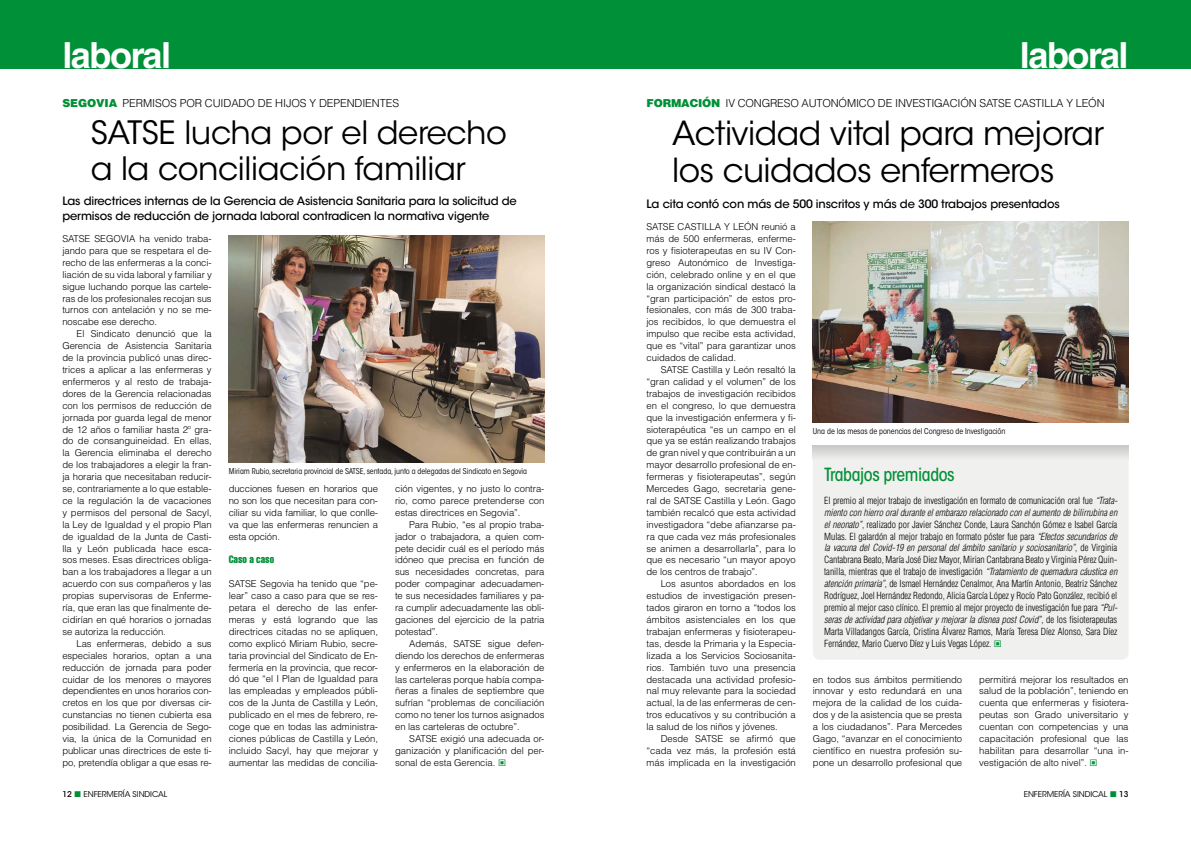
<style>
.page{position:relative;width:1191px;height:842px;background:#fff}
.page>*{position:absolute;margin:0;border:0;box-sizing:border-box;transform-origin:0 0}
.t1{font:700 36px "Helvetica LT Std";letter-spacing:-.04em;color:#fff}
.t2{font:33px/37px "ITC Avant Garde Std";letter-spacing:-.015em;color:#000}
.t3{font:32px/36px "ITC Avant Garde Std";letter-spacing:-.01em;color:#000}
.t4{font:500 condensed 18px "ITC Avant Garde Std";letter-spacing:-.025em;color:#009037}
.t5{font:500 11.5px/15px "ITC Avant Garde Std";letter-spacing:-.015em;color:#000}
.t6{font:300 11px "Helvetica LT Std";letter-spacing:-.015em;color:#000}
.t7{font:10.5px "Helvetica LT Std Comp";color:#009037}
.t8{font:300 condensed 9.6px/11.9px "Helvetica LT Std";letter-spacing:-.005em;color:#000;text-align:justify}
.t9{font:300 9.5px/11.9px "Helvetica LT Std";letter-spacing:-.005em;color:#000;text-align:justify}
.t10{font:condensed 8px "ITC Avant Garde Std";color:#000}
.t11{font:8px "ITC Avant Garde Std";letter-spacing:-.005em;color:#000}
.t12{font:500 8px "ITC Avant Garde Std";color:#000}
.s1{font-weight:900;color:#009037}
.s2{font-style:italic}
</style>
<div class="page">
<div style="left:0;top:0;width:1191px;height:68px;background:#009037"></div>
<img style="left:229px;top:235px;width:315px;height:227px">
<img style="left:813px;top:222px;width:315px;height:201px">
<div style="left:813px;top:445px;width:315px;height:215px;background:#f0f0ee;border-radius:7px"></div>
<svg style="left:813px;top:445px;width:315px;height:11px"></svg>
<h1 class="t1" style="left:62px;top:34px;width:110px">laboral</h1>
<h1 class="t1" style="left:1020px;top:34px;width:110px">laboral</h1>
<p class="t6" style="left:62px;top:96px;width:338px"><span class="s1">SEGOVIA</span> PERMISOS POR CUIDADO DE HIJOS Y DEPENDIENTES</p>
<h3 class="t3" style="left:91px;top:115px;width:417px">SATSE lucha por el derecho a la conciliación familiar</h3>
<p class="t5" style="left:62px;top:193px;width:456px">Las directrices internas de la Gerencia de Asistencia Sanitaria para la solicitud de permisos de reducción de jornada laboral contradicen la normativa vigente</p>
<p class="t9" style="left:62px;top:233px;width:151px">SATSE SEGOVIA ha venido traba&shy;jando para que se respetara el de&shy;recho de las enfermeras a la conci&shy;liación de su vida laboral y familiar y sigue luchando porque las cartele&shy;ras de los profesionales recojan sus turnos con antelación y no se me&shy;noscabe ese derecho.</p>
<p class="t9" style="left:62px;top:328px;width:151px;text-indent:14px">El Sindicato denunció que la Gerencia de Asistencia Sanitaria de la provincia publicó unas direc&shy;trices a aplicar a las enfermeras y enfermeros y al resto de trabaja&shy;dores de la Gerencia relacionadas con los permisos de reducción de jornada por guarda legal de menor de 12 años o familiar hasta 2º gra&shy;do de consanguineidad. En ellas, la Gerencia eliminaba el derecho de los trabajadores a elegir la fran&shy;ja horaria que necesitaban reducir&shy;se, contrariamente a lo que estable&shy;ce la regulación la de vacaciones y permisos del personal de Sacyl, la Ley de Igualdad y el propio Plan de igualdad de la Junta de Casti&shy;lla y León publicada hace esca&shy;sos meses. Esas directrices obliga&shy;ban a los trabajadores a llegar a un acuerdo con sus compañeros y las propias supervisoras de Enferme&shy;ría, que eran las que finalmente de&shy;cidirían en qué horarios o jornadas se autoriza la reducción.</p>
<p class="t9" style="left:62px;top:637px;width:151px;text-indent:14px">Las enfermeras, debido a sus especiales horarios, optan a una reducción de jornada para poder cuidar de los menores o mayores dependientes en unos horarios con&shy;cretos en los que por diversas cir&shy;cunstancias no tienen cubierta esa posibilidad. La Gerencia de Sego&shy;via, la única de la Comunidad en publicar unas directrices de este ti&shy;po, pretendía obligar a que esas re-</p>
<p class="t10" style="left:229px;top:466px;width:300px">Miriam Rubio, secretaria provincial de SATSE, sentada, junto a delegadas del Sindicato en Segovia</p>
<p class="t9" style="left:229px;top:483px;width:151px">ducciones fuesen en horarios que no son los que necesitan para con&shy;ciliar su vida familiar, lo que conlle&shy;va que las enfermeras renuncien a esta opción.</p>
<p class="t7" style="left:229px;top:553px;width:47px">Caso a caso</p>
<p class="t9" style="left:229px;top:578px;width:151px">SATSE Segovia ha tenido que “pe&shy;lear” caso a caso para que se res&shy;petara el derecho de las enfer&shy;meras y está logrando que las directrices citadas no se apliquen, como explicó Miriam Rubio, secre&shy;taria provincial del Sindicato de En&shy;fermería en la provincia, que recor&shy;dó que “el I Plan de Igualdad para las empleadas y empleados públi&shy;cos de la Junta de Castilla y León, publicado en el mes de febrero, re&shy;coge que en todas las administra&shy;ciones públicas de Castilla y León, incluido Sacyl, hay que mejorar y aumentar las medidas de concilia-</p>
<p class="t9" style="left:395px;top:483px;width:151px">ción vigentes, y no justo lo contra&shy;rio, como parece pretenderse con estas directrices en Segovia”.</p>
<p class="t9" style="left:395px;top:518px;width:151px;text-indent:14px">Para Rubio, “es al propio traba&shy;jador o trabajadora, a quien com&shy;pete decidir cuál es el período más idóneo que precisa en función de sus necesidades concretas, para poder compaginar adecuadamen&shy;te sus necesidades familiares y pa&shy;ra cumplir adecuadamente las obli&shy;gaciones del ejercicio de la patria potestad”.</p>
<p class="t9" style="left:395px;top:637px;width:151px;text-indent:14px">Además, SATSE sigue defen&shy;diendo los derechos de enfermeras y enfermeros en la elaboración de las carteleras porque había compa&shy;ñeras a finales de septiembre que sufrían “problemas de conciliación como no tener los turnos asignados en las carteleras de octubre”.</p>
<p class="t9" style="left:395px;top:733px;width:151px;text-indent:14px">SATSE exigió una adecuada or&shy;ganización y planificación del per&shy;sonal de esta Gerencia.</p>
<p class="t6" style="left:646px;top:96px;width:459px"><span class="s1">FORMACIÓN</span> IV CONGRESO AUTONÓMICO DE INVESTIGACIÓN SATSE CASTILLA Y LEÓN</p>
<h2 class="t2" style="left:672px;top:115px;width:433px">Actividad vital para mejorar los cuidados enfermeros</h2>
<p class="t5" style="left:646px;top:196px;width:415px">La cita contó con más de 500 inscritos y más de 300 trabajos presentados</p>
<p class="t9" style="left:646px;top:221px;width:151px">SATSE CASTILLA Y LEÓN reunió a más de 500 enfermeras, enferme&shy;ros y fisioterapeutas en su IV Con&shy;greso Autonómico de Investiga&shy;ción, celebrado online y en el que la organización sindical destacó la “gran participación” de estos pro&shy;fesionales, con más de 300 traba&shy;jos recibidos, lo que demuestra el impulso que recibe esta actividad, que es “vital” para garantizar unos cuidados de calidad.</p>
<p class="t9" style="left:646px;top:364px;width:151px;text-indent:14px">SATSE Castilla y León resaltó la “gran calidad y el volumen” de los trabajos de investigación recibidos en el congreso, lo que demuestra que la investigación enfermera y fi&shy;sioterapéutica “es un campo en el que ya se están realizando trabajos de gran nivel y que contribuirán a un mayor desarrollo profesional de en&shy;fermeras y fisioterapeutas”, según Mercedes Gago, secretaria gene&shy;ral de SATSE Castilla y León. Gago también recalcó que esta actividad investigadora “debe afianzarse pa&shy;ra que cada vez más profesionales se animen a desarrollarla”, para lo que es necesario “un mayor apoyo de los centros de trabajo”.</p>
<p class="t9" style="left:646px;top:578px;width:151px;text-indent:14px">Los asuntos abordados en los estudios de investigación presen&shy;tados giraron en torno a “todos los ámbitos asistenciales en los que trabajan enfermeras y fisioterapeu&shy;tas, desde la Primaria y la Especia&shy;lizada a los Servicios Sociosanita&shy;rios. También tuvo una presencia destacada una actividad profesio&shy;nal muy relevante para la sociedad actual, la de las enfermeras de cen&shy;tros educativos y su contribución a la salud de los niños y jóvenes.</p>
<p class="t9" style="left:646px;top:733px;width:151px;text-indent:14px">Desde SATSE se afirmó que “cada vez más, la profesión está más implicada en la investigación</p>
<p class="t10" style="left:813px;top:427px;width:194px">Una de las mesas de ponencias del Congreso de Investigación</p>
<h3 class="t4" style="left:824px;top:464px;width:132px">Trabajos premiados</h3>
<p class="t8" style="left:824px;top:494px;width:295px">El premio al mejor trabajo de investigación en formato de comunicación oral fue <span class="s2">“Trata&shy;miento con hierro oral durante el embarazo relacionado con el aumento de bilirrubina en el neonato”</span>, realizado por Javier Sánchez Conde, Laura Sanchón Gómez e Isabel García Mulas. El galardón al mejor trabajo en formato póster fue para <span class="s2">“Efectos secundarios de la vacuna del Covid-19 en personal del ámbito sanitario y sociosanitario”</span>, de Virginia Cantabrana Beato, María José Diez Mayor, Mirian Cantabrana Beato y Virginia Pérez Quin&shy;tanilla, mientras que el trabajo de investigación <span class="s2">“Tratamiento de quemadura cáustica en atención primaria”</span>, de Ismael Hernández Cenalmor, Ana Martín Antonio, Beatriz Sánchez Rodríguez, Joel Hernández Redondo, Alicia García López y Rocío Pato González, recibió el premio al mejor caso clínico. El premio al mejor proyecto de investigación fue para <span class="s2">“Pul&shy;seras de actividad para objetivar y mejorar la disnea post Covid”</span>, de los fisioterapeutas Marta Villadangos García, Cristina Álvarez Ramos, María Teresa Díez Alonso, Sara Díez Fernández, Mario Cuervo Díez y Luis Vegas López.</p>
<p class="t9" style="left:813px;top:673px;width:151px">en todos sus ámbitos permitiendo innovar y esto redundará en una mejora de la calidad de los cuida&shy;dos y de la asistencia que se presta a los ciudadanos”. Para Mercedes Gago, “avanzar en el conocimiento científico en nuestra profesión su&shy;pone un desarrollo profesional que</p>
<p class="t9" style="left:979px;top:673px;width:151px">permitirá mejorar los resultados en salud de la población”, teniendo en cuenta que enfermeras y fisiotera&shy;peutas son Grado universitario y cuentan con competencias y una capacitación profesional que las habilitan para desarrollar “una in&shy;vestigación de alto nivel”.</p>
<p class="t12" style="left:62px;top:789px;width:11px">12</p>
<p class="t11" style="left:84px;top:789px;width:85px">ENFERMERÍA SINDICAL</p>
<p class="t11" style="left:1023px;top:789px;width:85px">ENFERMERÍA SINDICAL</p>
<p class="t12" style="left:1119px;top:789px;width:11px">13</p>
</div>
